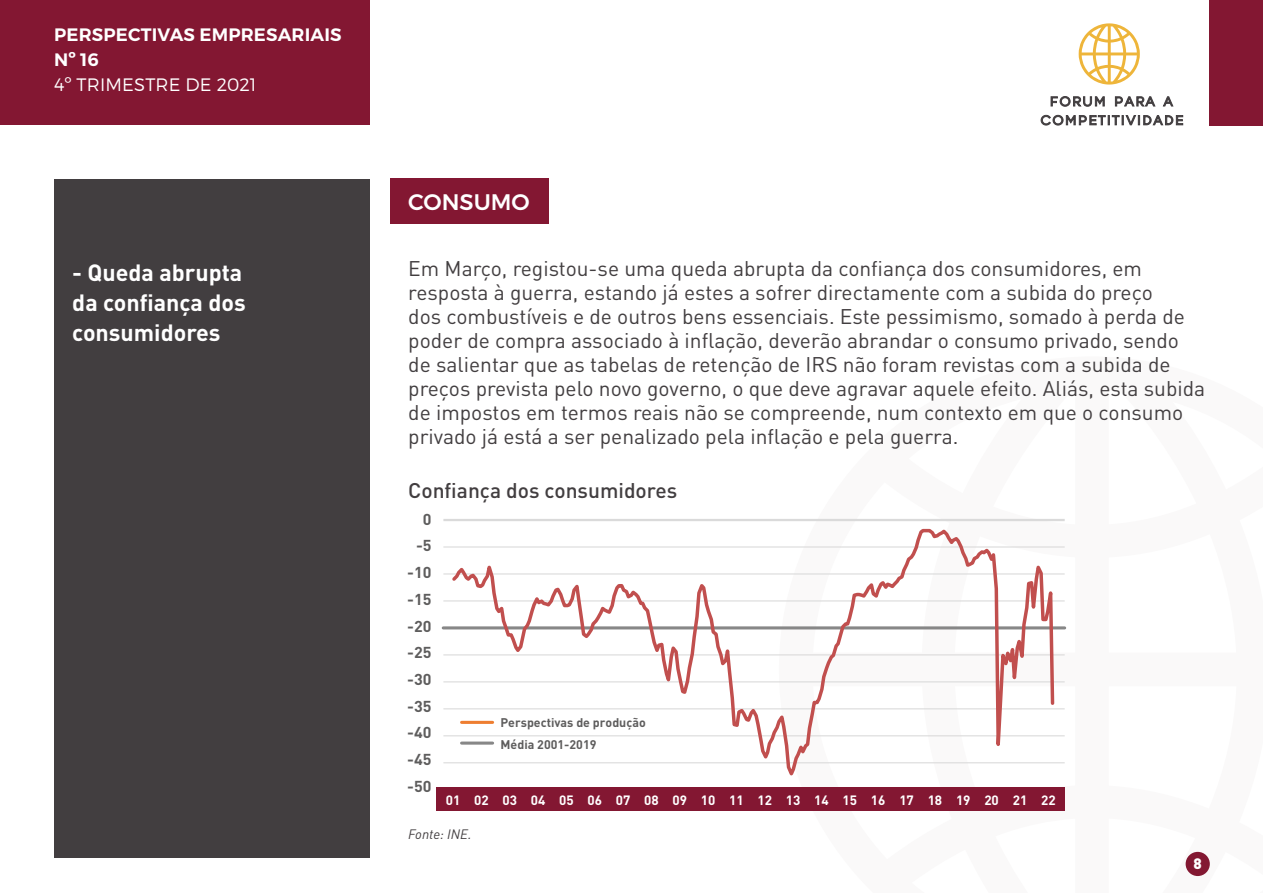
<style>
.page{position:relative;width:1263px;height:893px;background:#fff}
.page>*{position:absolute;margin:0;border:0;box-sizing:border-box;transform-origin:0 0}
.t1{font:700 23.25px/30px "DIN Pro";color:#fff}
.t2{font:500 22.5px "Montserrat";color:#fff}
.t3{font:21px/24px "DIN Pro";color:#423e40}
.t4{font:500 21px "DIN Pro";color:#423e40}
.t5{font:600 18px/25.2px "Montserrat";letter-spacing:.01em;color:#fff}
.t6{font:300 18px "Montserrat";letter-spacing:.01em;color:#fff}
.t7{font:700 15.6px/26.7px "DIN Pro";color:#5e5d5d;text-align:right}
.t8{font:900 15px "DIN Pro";color:#fff}
.t9{font:italic 13.5px "DIN";color:#423e40}
.t10{font:700 13.35px "DIN Pro";color:#fff}
.t11{font:700 12.45px/22.4px "DIN Pro";color:#5e5d5d}
</style>
<div class="page">
<div style="left:54px;top:179px;width:316px;height:678px;background:#423e40"></div>
<div style="left:0;top:0;width:370px;height:125px;background:#831732"></div>
<div style="left:1210px;top:0;width:53px;height:125px;background:#831732"></div>
<svg style="left:1079px;top:23px;width:61px;height:62px"></svg>
<svg style="left:1050px;top:96px;width:55px;height:11px"></svg>
<svg style="left:1115px;top:96px;width:41px;height:11px"></svg>
<svg style="left:1162px;top:96px;width:12px;height:11px"></svg>
<svg style="left:1040px;top:114px;width:143px;height:12px"></svg>
<div style="left:1185px;top:852px;width:25px;height:24px;background:#831832;border-radius:50%"></div>
<div style="left:390px;top:179px;width:159px;height:45px;background:#831732"></div>
<hr style="left:443px;top:762px;width:622px;height:1px;background:#dadada">
<hr style="left:443px;top:735px;width:622px;height:1px;background:#dadada">
<hr style="left:443px;top:708px;width:622px;height:1px;background:#dadada">
<hr style="left:443px;top:681px;width:622px;height:1px;background:#dadada">
<hr style="left:443px;top:654px;width:622px;height:1px;background:#dadada">
<hr style="left:443px;top:600px;width:622px;height:1px;background:#dadada">
<hr style="left:443px;top:573px;width:622px;height:1px;background:#dadada">
<hr style="left:443px;top:546px;width:622px;height:2px;background:#dadada">
<hr style="left:443px;top:519px;width:622px;height:2px;background:#dadada">
<div style="left:436px;top:787px;width:629px;height:24px;background:#831732"></div>
<hr style="left:443px;top:626px;width:622px;height:3px;background:#878787">
<svg style="left:453px;top:528px;width:603px;height:248px"></svg>
<p class="t5" style="left:54px;top:22px;width:289px">PERSPECTIVAS EMPRESARIAIS<br>Nº 16</p>
<p class="t6" style="left:54px;top:74px;width:204px">4º TRIMESTRE DE 2021</p>
<p class="t1" style="left:72px;top:257px;width:175px">- Queda abrupta da confiança dos consumidores</p>
<p class="t2" style="left:408px;top:188px;width:123px">CONSUMO</p>
<p class="t3" style="left:408px;top:255px;width:798px">Em Março, registou-se uma queda abrupta da confiança dos consumidores, em resposta à guerra, estando já estes a sofrer directamente com a subida do preço<br>dos combustíveis e de outros bens essenciais. Este pessimismo, somado à perda de poder de compra associado à inflação, deverão abrandar o consumo privado, sendo de salientar que as tabelas de retenção de IRS não foram revistas com a subida de preços prevista pelo novo governo, o que deve agravar aquele efeito. Aliás, esta subida de impostos em termos reais não se compreende, num contexto em que o consumo privado já está a ser penalizado pela inflação e pela guerra.</p>
<p class="t4" style="left:408px;top:476px;width:271px">Confiança dos consumidores</p>
<p class="t7" style="left:407px;top:505px;width:26px">0 -5 -10 -15 -20 -25 -30 -35 -40 -45 -50</p>
<p class="t11" style="left:500px;top:711px;width:147px">Perspectivas de produção<br>Média 2001-2019</p>
<p class="t10" style="left:446px;top:791px;width:611px">01 02 03 04 05 06 07 08 09 10 11 12 13 14 15 16 17 18 19 20 21 22</p>
<p class="t9" style="left:408px;top:826px;width:65px">Fonte: INE.</p>
<p class="t8" style="left:1193px;top:853px;width:10px">8</p>
</div>
